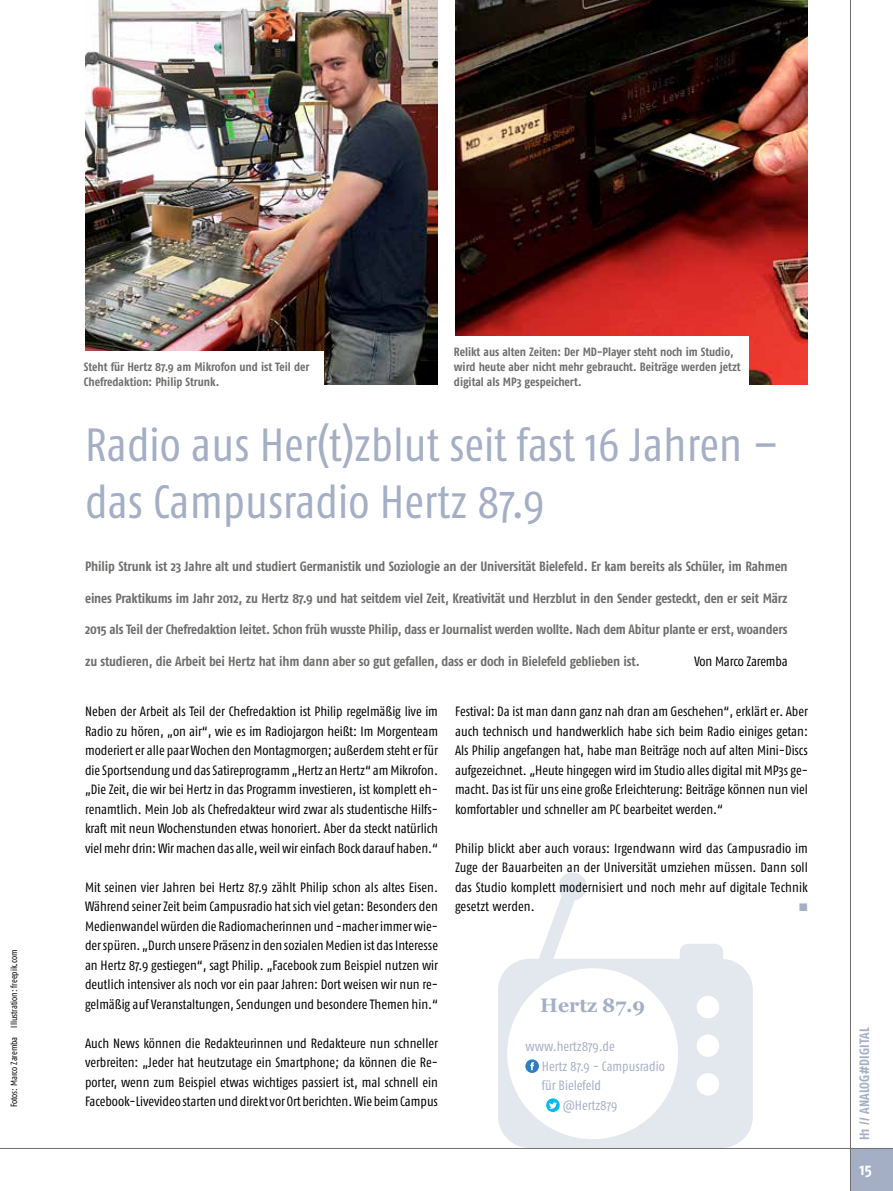
<style>
.page{position:relative;width:893px;height:1191px;background:#fff}
.page>*{position:absolute;margin:0;border:0;box-sizing:border-box;transform-origin:0 0}
.t1{font:condensed 46.5px/57px "Fago Pro";color:#a4afc6}
.t2{font:700 19.5px "Georgia";color:#a4afc6}
.t3{font:700 condensed 16.5px "Fago Pro";color:#fff}
.t4{font:condensed 13.5px/19.5px "Fago Pro";color:#000;text-align:justify}
.t5{font:700 condensed 13.5px "Fago Pro";letter-spacing:-.01em;color:#6f6f6e}
.t6{font:condensed 13.5px "Fago Pro";color:#a4afc6}
.t7{font:700 condensed 13.5px "Fago Pro";letter-spacing:.01em;color:#a4afc6}
.t8{font:700 condensed 12px/15px "Fago Pro";letter-spacing:-.005em;color:#6f6f6e}
.t9{font:condensed 9px "Fago Pro";letter-spacing:-.005em;color:#000}
</style>
<div class="page">
<div style="left:850px;top:1148px;width:43px;height:43px;background:#a4afc6"></div>
<hr style="left:850px;top:0;width:1px;height:1191px;background:#6f6f6e">
<hr style="left:0;top:1148px;width:893px;height:1px;background:#6f6f6e">
<svg style="left:498px;top:872px;width:255px;height:275px;fill:#e3e7ee"></svg>
<div style="left:507px;top:968px;width:171px;height:171px;background:#fff;border-radius:50%"></div>
<div style="left:697px;top:995px;width:22px;height:23px;background:#fff;border-radius:50%"></div>
<div style="left:697px;top:1034px;width:22px;height:23px;background:#fff;border-radius:50%"></div>
<div style="left:697px;top:1073px;width:22px;height:22px;background:#fff;border-radius:50%"></div>
<img style="left:85px;top:0;width:353px;height:385px">
<img style="left:455px;top:0;width:353px;height:385px">
<div style="left:454px;top:336px;width:294px;height:50px;background:#fff"></div>
<div style="left:84px;top:352px;width:239px;height:34px;background:#fff"></div>
<div style="left:525px;top:1059px;width:14px;height:14px;background:#307ec2;border-radius:50%"></div>
<svg style="left:530px;top:1062px;width:4px;height:8px"></svg>
<svg style="left:546px;top:1098px;width:14px;height:14px"></svg>
<svg style="left:549px;top:1102px;width:8px;height:6px"></svg>
<p class="t9" style="left:8px;top:1107px;width:159px;rotate:-90deg">Fotos: Marco Zaremba Illustration: freepik.com</p>
<p class="t8" style="left:84px;top:359px;width:227px">Steht für Hertz 87.9 am Mikrofon und ist Teil der<br>Chefredaktion: Philip Strunk.</p>
<p class="t8" style="left:454px;top:344px;width:288px">Relikt aus alten Zeiten: Der MD-Player steht noch im Studio, wird heute aber nicht mehr gebraucht. Beiträge werden jetzt digital als MP3 gespeichert.</p>
<h1 class="t1" style="left:85px;top:416px;width:695px">Radio aus Her(t)zblut seit fast 16 Jahren – das Campusradio Hertz 87.9</h1>
<p class="t5" style="left:85px;top:558px;width:704px">Philip Strunk ist 23 Jahre alt und studiert Germanistik und Soziologie an der Universität Bielefeld. Er kam bereits als Schüler, im Rahmen</p>
<p class="t5" style="left:85px;top:589px;width:704px">eines Praktikums im Jahr 2012, zu Hertz 87.9 und hat seitdem viel Zeit, Kreativität und Herzblut in den Sender gesteckt, den er seit März</p>
<p class="t5" style="left:85px;top:621px;width:704px">2015 als Teil der Chefredaktion leitet. Schon früh wusste Philip, dass er Journalist werden wollte. Nach dem Abitur plante er erst, woanders</p>
<p class="t5" style="left:85px;top:652px;width:556px">zu studieren, die Arbeit bei Hertz hat ihm dann aber so gut gefallen, dass er doch in Bielefeld geblieben ist.</p>
<p class="t4" style="left:694px;top:651px;width:95px">Von Marco Zaremba</p>
<p class="t4" style="left:85px;top:702px;width:354px">Neben der Arbeit als Teil der Chefredaktion ist Philip regelmäßig live im Radio zu hören, „on air“, wie es im Radiojargon heißt: Im Morgenteam moderiert er alle paar Wochen den Montagmorgen; außerdem steht er für die Sportsendung und das Satireprogramm „Hertz an Hertz“ am Mikrofon. „Die Zeit, die wir bei Hertz in das Programm investieren, ist komplett eh&shy;renamtlich. Mein Job als Chefredakteur wird zwar als studentische Hilfs&shy;kraft mit neun Wochenstunden etwas honoriert. Aber da steckt natürlich viel mehr drin: Wir machen das alle, weil wir einfach Bock darauf haben.“</p>
<p class="t4" style="left:85px;top:877px;width:354px">Mit seinen vier Jahren bei Hertz 87.9 zählt Philip schon als altes Eisen.<br>Während seiner Zeit beim Campusradio hat sich viel getan: Besonders den Medienwandel würden die Radiomacherinnen und -macher immer wie&shy;der spüren. „Durch unsere Präsenz in den sozialen Medien ist das Interesse an Hertz 87.9 gestiegen“, sagt Philip. „Facebook zum Beispiel nutzen wir deutlich intensiver als noch vor ein paar Jahren: Dort weisen wir nun re&shy;gelmäßig auf Veranstaltungen, Sendungen und besondere Themen hin.“</p>
<p class="t4" style="left:85px;top:1033px;width:354px">Auch News können die Redakteurinnen und Redakteure nun schneller verbreiten: „Jeder hat heutzutage ein Smartphone; da können die Re&shy;porter, wenn zum Beispiel etwas wichtiges passiert ist, mal schnell ein Facebook-Livevideo starten und direkt vor Ort berichten. Wie beim Campus</p>
<p class="t4" style="left:455px;top:702px;width:354px">Festival: Da ist man dann ganz nah dran am Geschehen“, erklärt er. Aber auch technisch und handwerklich habe sich beim Radio einiges getan:<br>Als Philip angefangen hat, habe man Beiträge noch auf alten Mini-Discs aufgezeichnet. „Heute hingegen wird im Studio alles digital mit MP3s ge&shy;macht. Das ist für uns eine große Erleichterung: Beiträge können nun viel komfortabler und schneller am PC bearbeitet werden.“</p>
<p class="t4" style="left:455px;top:838px;width:354px">Philip blickt aber auch voraus: Irgendwann wird das Campusradio im Zuge der Bauarbeiten an der Universität umziehen müssen. Dann soll das Studio komplett modernisiert und noch mehr auf digitale Technik gesetzt werden.</p>
<p class="t6" style="left:799px;top:898px;width:11px">■</p>
<h2 class="t2" style="left:540px;top:993px;width:107px">Hertz 87.9</h2>
<p class="t6" style="left:525px;top:1038px;width:91px">www.hertz879.de</p>
<p class="t6" style="left:542px;top:1058px;width:124px">Hertz 87.9 - Campusradio</p>
<p class="t6" style="left:542px;top:1077px;width:61px">für Bielefeld</p>
<p class="t6" style="left:563px;top:1097px;width:56px">@Hertz879</p>
<p class="t7" style="left:856px;top:1140px;width:114px;rotate:-90deg">H1 // Analog#Digital</p>
<p class="t3" style="left:860px;top:1159px;width:14px">15</p>
</div>
